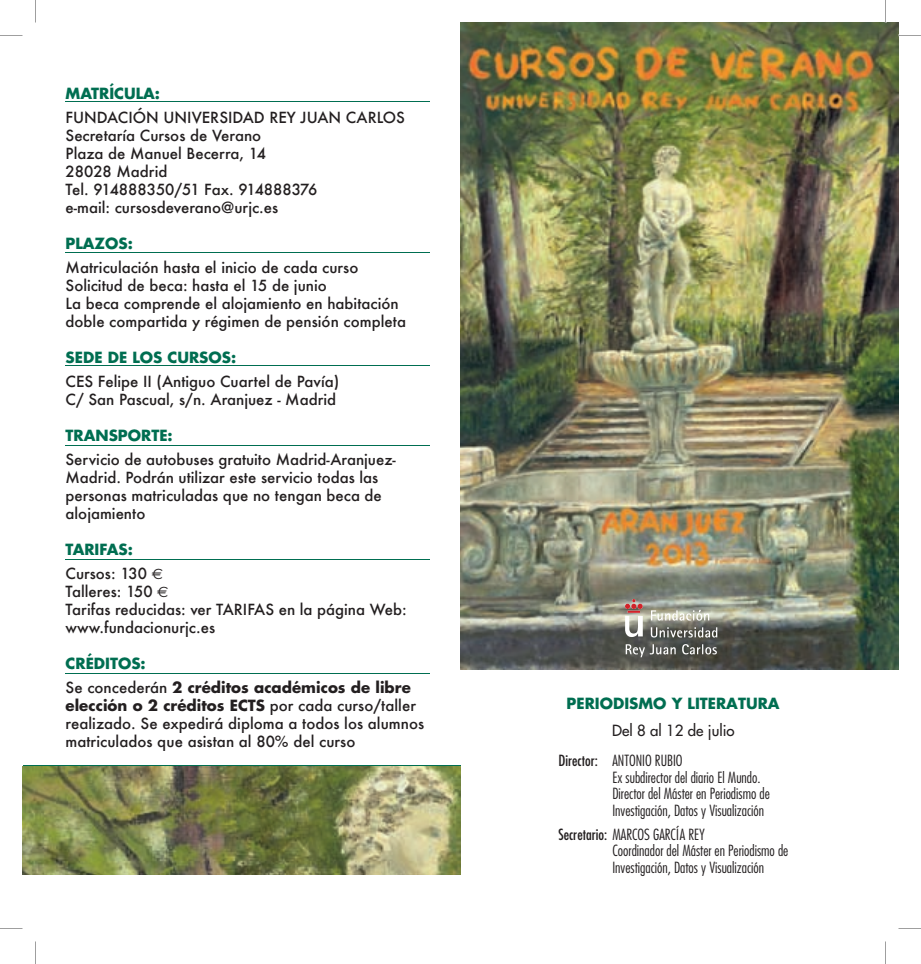
<style>
.page{position:relative;width:921px;height:964px;background:#fff}
.page>*{position:absolute;margin:0;border:0;box-sizing:border-box;transform-origin:0 0}
.t1{font:500 15px/18px "Futura";color:#231f20}
.t2{font:15px/16.5px "Futurafinacond Fina Cond";color:#231f20}
.t3{font:15px/18px "Futuranegra Negra";color:#231f20}
.t4{font:700 15px "Futura";color:#006e51}
.t5{font:15px "Futuranegra Negra";color:#006e51}
.t6{font:15px "Futura";color:#231f20}
.s1{font-weight:700;color:#006e51}
.s2{font-family:"Euro Sans";font-weight:400}
.s3{font-family:"Futura";font-weight:500}
.s4{font-family:"Futura";font-stretch:condensed}
</style>
<div class="page">
<svg style="left:22px;top:765px;width:438px;height:2px"></svg>
<img style="left:22px;top:767px;width:438px;height:107px">
<img style="left:460px;top:22px;width:438px;height:647px">
<svg style="left:625px;top:599px;width:92px;height:58px;background:#8e8d85"></svg>
<hr style="left:66px;top:101px;width:364px;height:1px;background:#006e51">
<hr style="left:66px;top:252px;width:364px;height:1px;background:#006e51">
<hr style="left:66px;top:365px;width:364px;height:1px;background:#006e51">
<hr style="left:66px;top:444px;width:364px;height:1px;background:#006e51">
<hr style="left:66px;top:559px;width:364px;height:1px;background:#006e51">
<hr style="left:66px;top:673px;width:364px;height:1px;background:#006e51">
<svg style="left:885px;top:0;width:1px;height:22px"></svg>
<svg style="left:35px;top:0;width:1px;height:22px"></svg>
<svg style="left:898px;top:35px;width:23px;height:1px"></svg>
<svg style="left:0;top:35px;width:22px;height:1px"></svg>
<svg style="left:898px;top:928px;width:23px;height:1px"></svg>
<svg style="left:0;top:928px;width:22px;height:1px"></svg>
<svg style="left:885px;top:941px;width:1px;height:22px"></svg>
<svg style="left:35px;top:941px;width:1px;height:22px"></svg>
<p class="t4" style="left:66px;top:83px;width:96px">MATRÍCULA:</p>
<p class="t1" style="left:66px;top:108px;width:341px">FUNDACIÓN UNIVERSIDAD REY JUAN CARLOS<br>Secretaría Cursos de Verano<br>Plaza de Manuel Becerra, 14<br>28028 Madrid<br>Tel. 914888350/51 Fax. 914888376<br>e-mail: cursosdeverano@urjc.es</p>
<p class="t4" style="left:66px;top:233px;width:69px">PLAZOS:</p>
<p class="t1" style="left:66px;top:258px;width:342px">Matriculación hasta el inicio de cada curso Solicitud de beca: hasta el 15 de junio<br>La beca comprende el alojamiento en habitación doble compartida y régimen de pensión completa</p>
<p class="t4" style="left:66px;top:347px;width:172px">SEDE DE LOS CURSOS:</p>
<p class="t1" style="left:66px;top:372px;width:275px">CES Felipe II (Antiguo Cuartel de Pavía)<br>C/ San Pascual, s/n. Aranjuez - Madrid</p>
<p class="t4" style="left:66px;top:425px;width:109px">TRANSPORTE:</p>
<p class="t1" style="left:66px;top:450px;width:332px">Servicio de autobuses gratuito Madrid-Aranjuez-Madrid. Podrán utilizar este servicio todas las personas matriculadas que no tengan beca de alojamiento</p>
<p class="t1" style="left:66px;top:537px;width:99px;line-height:24px"><span class="s1">TARIFAS:<br></span>Cursos: 130 <span class="s2">€</span></p>
<p class="t1" style="left:66px;top:582px;width:343px">Talleres: 150 <span class="s2">€<br></span>Tarifas reducidas: ver TARIFAS en la página Web: www.fundacionurjc.es</p>
<p class="t4" style="left:66px;top:653px;width:82px">CRÉDITOS:</p>
<p class="t3" style="left:66px;top:678px;width:352px"><span class="s3">Se concederán</span> 2 créditos académicos de libre elección o 2 créditos ECTS <span class="s3">por cada curso/taller</span></p>
<p class="t1" style="left:66px;top:714px;width:360px">realizado. Se expedirá diploma a todos los alumnos matriculados que asistan al 80% del curso</p>
<p class="t5" style="left:567px;top:693px;width:214px">PERIODISMO Y LITERATURA</p>
<p class="t6" style="left:612px;top:720px;width:124px">Del 8 al 12 de julio</p>
<p class="t2" style="left:612px;top:752px;width:159px;text-indent:-54px"><span class="s4">Director:</span> Antonio Rubio<br>Ex subdirector del diario El Mundo.<br>Director del Máster en Periodismo de investigación, Datos y Visualización</p>
<p class="t2" style="left:612px;top:825px;width:177px;text-indent:-54px"><span class="s4">Secretario:</span> MARcos GARcíA REy<br>coordinador del Máster en Periodismo de investigación, Datos y Visualización</p>
</div>
